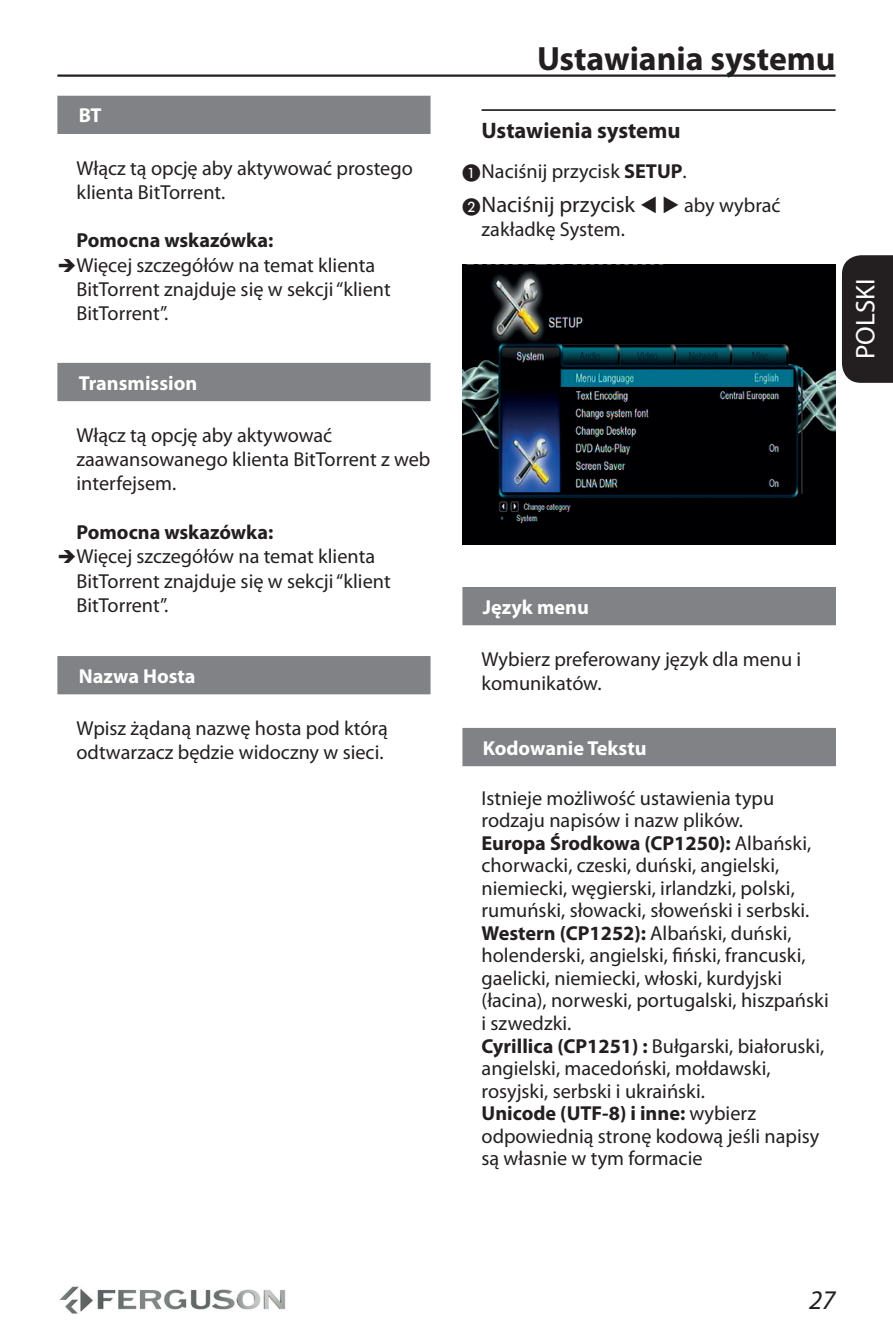
<style>
.page{position:relative;width:893px;height:1340px;background:#fff}
.page>*{position:absolute;margin:0;border:0;box-sizing:border-box;transform-origin:0 0}
.t1{font:700 33.75px "Myriad Pro";color:#231f20}
.t2{font:27px "Myriad Pro";color:#fff}
.t3{font:italic 27px "Myriad Pro";color:#231f20}
.t4{font:22.5px "Myriad Pro";color:#231f20}
.t5{font:700 22.5px "Myriad Pro";color:#231f20}
.t6{font:20.25px/22.5px "Myriad Pro";color:#231f20}
.t7{font:700 20.25px "Myriad Pro";color:#fff}
.t8{font:700 20.25px "Myriad Pro";color:#231f20}
.s1{font-family:"Philips Pi Roman";font-size:18px}
.s2{font-weight:700}
.s3{font-size:20.25px}
</style>
<div class="page">
<img style="left:59px;top:1286px;width:227px;height:28px">
<div style="left:842px;top:255px;width:51px;height:128px;background:#231f20"></div>
<div style="left:59px;top:97px;width:370px;height:36px;background:#808285"></div>
<div style="left:57px;top:96px;width:374px;height:38px;border:2px solid #808285"></div>
<div style="left:59px;top:364px;width:370px;height:36px;background:#808285"></div>
<div style="left:57px;top:363px;width:374px;height:38px;border:2px solid #808285"></div>
<div style="left:59px;top:657px;width:370px;height:36px;background:#808285"></div>
<div style="left:57px;top:656px;width:374px;height:38px;border:2px solid #808285"></div>
<hr style="left:482px;top:109px;width:354px;height:2px;background:#231f20">
<img style="left:462px;top:264px;width:374px;height:280px">
<div style="left:463px;top:587px;width:372px;height:37px;background:#808285"></div>
<div style="left:462px;top:587px;width:374px;height:38px;border:1px solid #808285"></div>
<div style="left:463px;top:728px;width:372px;height:37px;background:#808285"></div>
<div style="left:462px;top:728px;width:374px;height:38px;border:1px solid #808285"></div>
<hr style="left:57px;top:74px;width:779px;height:3px;background:#231f20">
<p class="t7" style="left:79px;top:102px;width:24px">BT</p>
<p class="t6" style="left:77px;top:155px;width:338px;line-height:24.3px">Włącz tą opcję aby aktywować prostego klienta BitTorrent.</p>
<p class="t8" style="left:77px;top:227px;width:198px">Pomocna wskazówka:</p>
<p class="t6" style="left:77px;top:252px;width:316px;line-height:24.3px;text-indent:-19px">➔Więcej szczegółów na temat klienta<br>BitTorrent znajduje się w sekcji “klient<br>BitTorrent”.</p>
<p class="t7" style="left:79px;top:369px;width:120px">Transmission</p>
<p class="t6" style="left:77px;top:422px;width:355px;line-height:24.3px">Włącz tą opcję aby aktywować zaawansowanego klienta BitTorrent z web interfejsem.</p>
<p class="t8" style="left:77px;top:519px;width:198px">Pomocna wskazówka:</p>
<p class="t6" style="left:77px;top:544px;width:316px;line-height:24.3px;text-indent:-19px">➔Więcej szczegółów na temat klienta<br>BitTorrent znajduje się w sekcji “klient<br>BitTorrent”.</p>
<p class="t7" style="left:79px;top:662px;width:118px">Nazwa Hosta</p>
<p class="t6" style="left:77px;top:715px;width:313px;line-height:24.3px">Wpisz żądaną nazwę hosta pod którą odtwarzacz będzie widoczny w sieci.</p>
<h1 class="t1" style="left:537px;top:37px;width:300px">Ustawiania systemu</h1>
<p class="t5" style="left:482px;top:116px;width:201px">Ustawienia systemu</p>
<p class="t6" style="left:462px;top:160px;width:226px"><span class="s1">A</span>Naciśnij przycisk <span class="s2">SETUP</span>.</p>
<p class="t4" style="left:462px;top:190px;width:320px"><span class="s1">B</span>Naciśnij przycisk ▼ ◆ <span class="s3">aby wybrać</span></p>
<p class="t6" style="left:482px;top:218px;width:145px">zakładkę System.</p>
<h2 class="t2" style="left:849px;top:359px;width:82px;rotate:-90deg">POLSKI</h2>
<p class="t7" style="left:483px;top:593px;width:108px">Język menu</p>
<p class="t6" style="left:482px;top:646px;width:321px;line-height:24.3px">Wybierz preferowany język dla menu i komunikatów.</p>
<p class="t7" style="left:483px;top:734px;width:165px">Kodowanie Tekstu</p>
<p class="t6" style="left:482px;top:786px;width:349px">Istnieje możliwość ustawienia typu rodzaju napisów i nazw plików.<br><span class="s2">Europa Środkowa (CP1250):</span> Albański, chorwacki, czeski, duński, angielski, niemiecki, węgierski, irlandzki, polski, rumuński, słowacki, słoweński i serbski.<br><span class="s2">Western (CP1252):</span> Albański, duński, holenderski, angielski, fiński, francuski, gaelicki, niemiecki, włoski, kurdyjski (łacina), norweski, portugalski, hiszpański i szwedzki.<br><span class="s2">Cyrillica (CP1251) :</span> Bułgarski, białoruski, angielski, macedoński, mołdawski, rosyjski, serbski i ukraiński.<br><span class="s2">Unicode (UTF-8) i inne:</span> wybierz odpowiednią stronę kodową jeśli napisy są własnie w tym formacie</p>
<h2 class="t3" style="left:809px;top:1283px;width:28px">27</h2>
</div>
